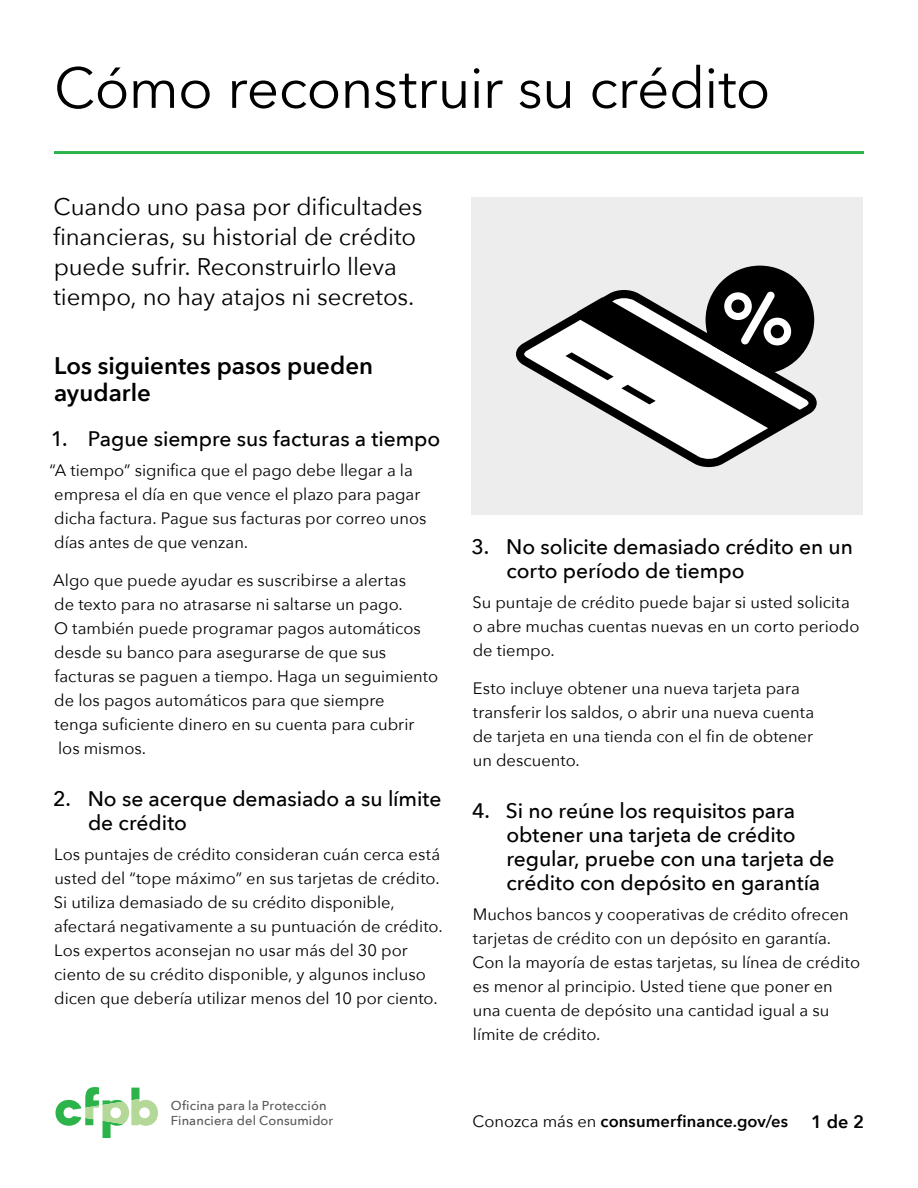
<style>
.page{position:relative;width:918px;height:1188px;background:#fff}
.page>*{position:absolute;margin:0;border:0;box-sizing:border-box;transform-origin:0 0}
.Dark_gray__Main_H1{font:57px "Avenir Next";letter-spacing:-.015em;color:#000}
.subheader__after_H1{font:24px/30px "Avenir Next";letter-spacing:-.005em;color:#000}
.H3_regular{font:600 24px/27px "Avenir Next";color:#000}
.t1{font:500 21px/24px "Avenir Next";letter-spacing:-.005em;color:#000}
.t2{font:600 18px "Avenir Next";color:#000}
.paragraph{font:16.5px/24px "Avenir Next";color:#000}
.t3{font:600 16.5px "Avenir Next";letter-spacing:.005em;color:#000}
.t4{font:500 12.9px/15.5px "Avenir Next";letter-spacing:.01em;color:#58595b}
.s1{font-weight:400}
</style>
<div class="page">
<svg style="left:56px;top:1087px;width:102px;height:51px"></svg>
<div style="left:471px;top:197px;width:391px;height:318px;background:#ecedec"></div>
<hr style="left:54px;top:151px;width:810px;height:3px;background:#2cb34a">
<div style="left:706px;top:266px;width:108px;height:108px;background:#000;border-radius:50%"></div>
<svg style="left:516px;top:290px;width:301px;height:177px"></svg>
<h1 class="Dark_gray__Main_H1" style="left:54px;top:40px;width:718px">Cómo reconstruir su crédito</h1>
<p class="subheader__after_H1" style="left:53px;top:190px;width:371px">Cuando uno pasa por dificultades financieras, su historial de crédito puede sufrir. Reconstruirlo lleva tiempo, no hay atajos ni secretos.</p>
<p class="H3_regular" style="left:54px;top:351px;width:321px">Los siguientes pasos pueden ayudarle</p>
<p class="t1" style="left:51px;top:425px;width:391px">1. Pague siempre sus facturas a tiempo</p>
<p class="paragraph" style="left:49px;top:458px;width:379px">“A tiempo” significa que el pago debe llegar a la empresa el día en que vence el plazo para pagar dicha factura. Pague sus facturas por correo unos días antes de que venzan.</p>
<p class="paragraph" style="left:53px;top:567px;width:386px">Algo que puede ayudar es suscribirse a alertas<br>de texto para no atrasarse ni saltarse un pago.<br>O también puede programar pagos automáticos desde su banco para asegurarse de que sus facturas se paguen a tiempo. Haga un seguimiento de los pagos automáticos para que siempre<br>tenga suficiente dinero en su cuenta para cubrir los mismos.</p>
<p class="t1" style="left:88px;top:785px;width:355px;text-indent:-35px">2. No se acerque demasiado a su límite de crédito</p>
<p class="paragraph" style="left:54px;top:842px;width:390px">Los puntajes de crédito consideran cuán cerca está usted del “tope máximo” en sus tarjetas de crédito.<br>Si utiliza demasiado de su crédito disponible, afectará negativamente a su puntuación de crédito.<br>Los expertos aconsejan no usar más del 30 por ciento de su crédito disponible, y algunos incluso dicen que debería utilizar menos del 10 por ciento.</p>
<p class="t4" style="left:171px;top:1097px;width:164px">Oficina para la Protección<br>Financiera del Consumidor</p>
<p class="t1" style="left:507px;top:533px;width:348px;text-indent:-35px">3. No solicite demasiado crédito en un corto período de tiempo</p>
<p class="paragraph" style="left:472px;top:590px;width:389px">Su puntaje de crédito puede bajar si usted solicita o abre muchas cuentas nuevas en un corto periodo de tiempo.</p>
<p class="paragraph" style="left:473px;top:675px;width:343px">Esto incluye obtener una nueva tarjeta para transferir los saldos, o abrir una nueva cuenta de tarjeta en una tienda con el fin de obtener un descuento.</p>
<p class="t1" style="left:506px;top:797px;width:330px;text-indent:-34px">4. Si no reúne los requisitos para obtener una tarjeta de crédito regular, pruebe con una tarjeta de crédito con depósito en garantía</p>
<p class="paragraph" style="left:473px;top:902px;width:389px">Muchos bancos y cooperativas de crédito ofrecen tarjetas de crédito con un depósito en garantía.<br>Con la mayoría de estas tarjetas, su línea de crédito es menor al principio. Usted tiene que poner en una cuenta de depósito una cantidad igual a su límite de crédito.</p>
<p class="t3" style="left:472px;top:1107px;width:317px"><span class="s1">Conozca más en</span> consumerfinance.gov/es</p>
<p class="t2" style="left:811px;top:1106px;width:54px">1 de 2</p>
</div>
